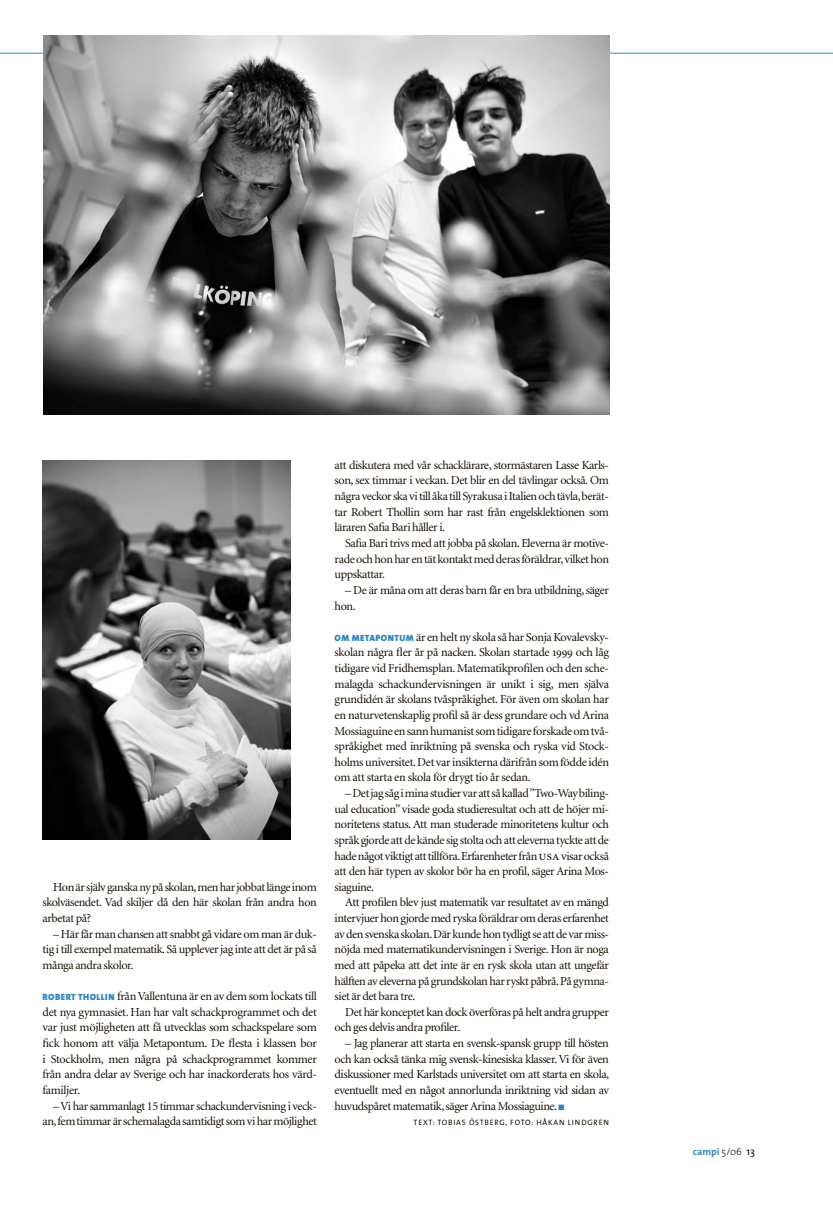
<style>
.page{position:relative;width:833px;height:1205px;background:#fff}
.page>*{position:absolute;margin:0;border:0;box-sizing:border-box;transform-origin:0 0}
.t1{font:12.25px/15.6px "Minion";letter-spacing:-.035em;color:#181005;text-align:justify}
.t2{font:700 10px "The Sans";color:#3285bb}
.t3{font:7.75px "The Sans";letter-spacing:.1em;color:#181005}
.s1{font-family:"The Sans";font-weight:900;font-size:9px;color:#3285bb}
.s2{font-family:"Minion Regular SC"}
.s3{font-family:"Minion Regular SC";font-size:13.75px}
.s4{color:#3285bb}
.s5{font-weight:300;color:#181005}
.s6{font-weight:400;font-size:10.62px;color:#181005}
</style>
<div class="page">
<hr style="left:0;top:53px;width:833px;height:1px;background:#3285bb">
<img style="left:43px;top:461px;width:248px;height:379px">
<img style="left:43px;top:35px;width:566px;height:380px">
<p class="t1" style="left:43px;top:880px;width:276px;text-indent:11px">Hon är själv ganska ny på skolan, men har jobbat länge inom skolväsendet. Vad skiljer då den här skolan från andra hon arbetat på?</p>
<p class="t1" style="left:43px;top:927px;width:276px;text-indent:11px">– Här får man chansen att snabbt gå vidare om man är duk&shy;tig i till exempel matematik. Så upplever jag inte att det är på så många andra skolor.</p>
<p class="t1" style="left:43px;top:989px;width:276px"><span class="s1">ROBERT THOLLIN</span> från Vallentuna är en av dem som lockats till det nya gymnasiet. Han har valt schackprogrammet och det var just möjligheten att få utvecklas som schackspelare som fick honom att välja Metapontum. De flesta i klassen bor i Stockholm, men några på schackprogrammet kommer från andra delar av Sverige och har inackorderats hos värd&shy;familjer.</p>
<p class="t1" style="left:43px;top:1099px;width:276px;text-align:right">– Vi har sammanlagt 15 timmar schackundervisning i veck&shy;an, fem timmar är schemalagda samtidigt som vi har möjlighet</p>
<p class="t1" style="left:334px;top:458px;width:276px">att diskutera med vår schacklärare, stormästaren Lasse Karls&shy;son, sex timmar i veckan. Det blir en del tävlingar också. Om några veckor ska vi till åka till Syrakusa i Italien och tävla, berät&shy;tar Robert Thollin som har rast från engelsklektionen som läraren Safia Bari håller i.</p>
<p class="t1" style="left:334px;top:536px;width:276px;text-indent:11px">Safia Bari trivs med att jobba på skolan. Eleverna är motive&shy;rade och hon har en tät kontakt med deras föräldrar, vilket hon uppskattar.</p>
<p class="t1" style="left:334px;top:583px;width:276px;text-indent:11px">– De är måna om att deras barn får en bra utbildning, säger hon.</p>
<p class="t1" style="left:334px;top:630px;width:276px"><span class="s1">OM METAPONTUM</span> är en helt ny skola så har Sonja Kovalevsky&shy;skolan några fler år på nacken. Skolan startade <span class="s2">1999</span> och låg tidigare vid Fridhemsplan. Matematikprofilen och den sche&shy;malagda schackundervisningen är unikt i sig, men själva grundidén är skolans tvåspråkighet. För även om skolan har en naturvetenskaplig profil så är dess grundare och vd Arina Mossiaguine en sann humanist som tidigare forskade om två&shy;språkighet med inriktning på svenska och ryska vid Stock&shy;holms universitet. Det var insikterna därifrån som födde idén om att starta en skola för drygt tio år sedan.</p>
<p class="t1" style="left:334px;top:786px;width:276px;text-indent:11px">– Det jag såg i mina studier var att så kallad ”Two-Way biling&shy;ual education” visade goda studieresultat och att de höjer mi&shy;noritetens status. Att man studerade minoritetens kultur och språk gjorde att de kände sig stolta och att eleverna tyckte att de hade något viktigt att tillföra. Erfarenheter från <span class="s3">usa</span> visar också att den här typen av skolor bör ha en profil, säger Arina Mos&shy;siaguine.</p>
<p class="t1" style="left:334px;top:896px;width:276px;text-indent:11px">Att profilen blev just matematik var resultatet av en mängd intervjuer hon gjorde med ryska föräldrar om deras erfarenhet av den svenska skolan. Där kunde hon tydligt se att de var miss&shy;nöjda med matematikundervisningen i Sverige. Hon är noga med att påpeka att det inte är en rysk skola utan att ungefär hälften av eleverna på grundskolan har ryskt påbrå. På gymna&shy;siet är det bara tre.</p>
<p class="t1" style="left:334px;top:1005px;width:276px;text-indent:11px">Det här konceptet kan dock överföras på helt andra grupper och ges delvis andra profiler.</p>
<p class="t1" style="left:334px;top:1036px;width:276px;text-indent:11px">– Jag planerar att starta en svensk-spansk grupp till hösten och kan också tänka mig svensk-kinesiska klasser. Vi för även diskussioner med Karlstads universitet om att starta en skola, eventuellt med en något annorlunda inriktning vid sidan av huvudspåret matematik, säger Arina Mossiaguine. <span class="s4">■</span></p>
<p class="t3" style="left:413px;top:1119px;width:197px">TEXT: TOBIAS ÖSTBERG, FOTO: HÅKAN LINDGREN</p>
<p class="t2" style="left:693px;top:1147px;width:63px">campi <span class="s5">5/06</span> <span class="s6">13</span></p>
</div>
